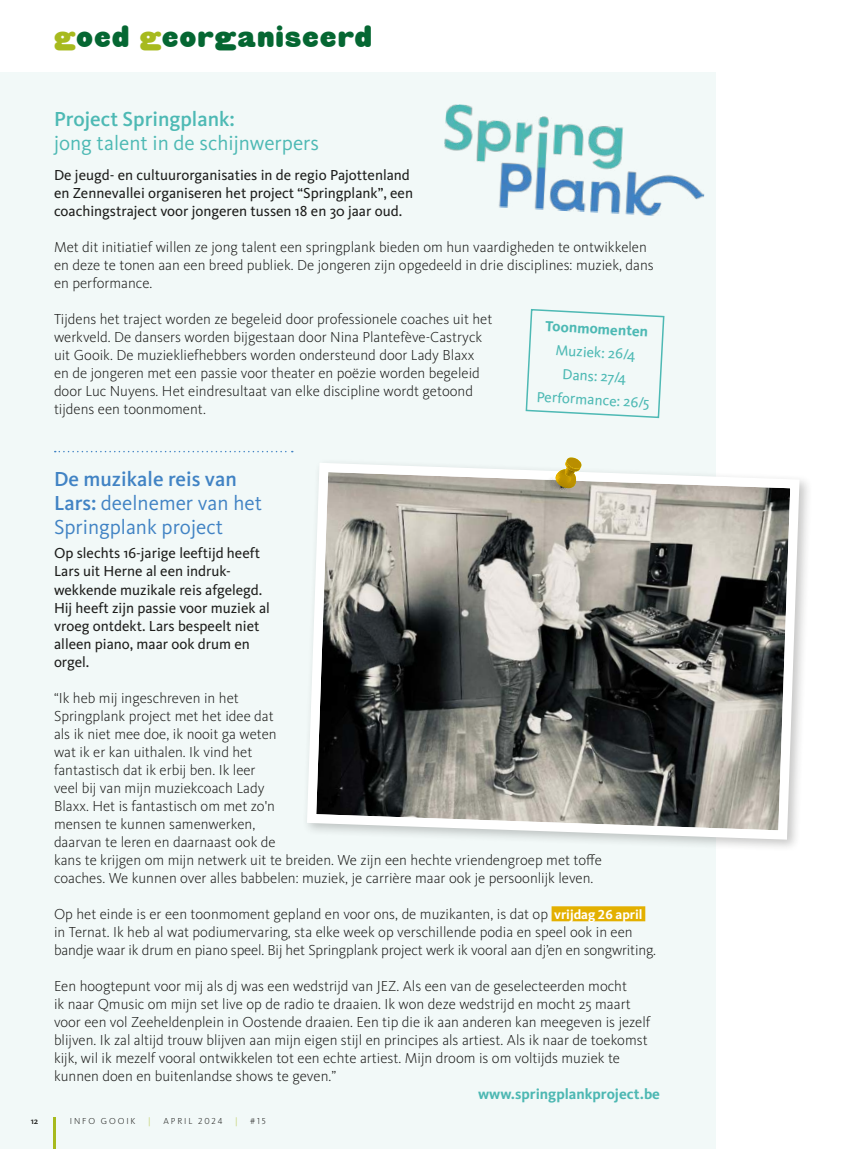
<style>
.page{position:relative;width:842px;height:1149px;background:#fff}
.page>*{position:absolute;margin:0;border:0;box-sizing:border-box;transform-origin:0 0}
.t1{font:30px "HWT Gothic Round";letter-spacing:.05em;color:#056732}
.t2{font:21px/24px "Kievit OT";color:#4183c4}
.t3{font:21px "Kievit OT";color:#4db9b4}
.t4{font:500 21px "Kievit OT";color:#4db9b4}
.t5{font:300 15px/18px "Kievit OT";color:#1d1d1b}
.t6{font:15px/18px "Kievit OT";color:#1d1d1b}
.t7{font:15px/23.5px "Kievit OT";color:#4db9b4;text-align:center}
.t8{font:700 15px "Kievit OT";color:#4eb8b3}
.t9{font:700 15px "Kievit OT";color:#4db9b4}
.t10{font:300 9px "Kievit OT";letter-spacing:.21em;color:#1d1d1b}
.t11{font:500 9px "Kievit OT";color:#1d1d1b}
.t12{font:300 9px "Kievit OT";color:#a7ba1e}
.s1{color:#a7ba1e}
.s2{font-weight:500}
.s3{font-weight:700;font-size:13.5px;color:#fff}
</style>
<div class="page">
<div style="left:0;top:72px;width:715px;height:1076px;background:#f2f9f8"></div>
<svg style="left:55px;top:450px;width:238px;height:2px"></svg>
<div style="left:552px;top:906px;width:93px;height:15px;background:#e3b000"></div>
<img style="left:444px;top:104px;width:261px;height:112px">
<div style="left:302px;top:457px;width:511px;height:395px;background:#1d1d1b;opacity:.25"></div>
<svg style="left:306px;top:458px;width:498px;height:386px;background:#8a8a86"></svg>
<svg style="left:538px;top:457px;width:44px;height:34px"></svg>
<svg style="left:525px;top:309px;width:140px;height:110px"></svg>
<hr style="left:53px;top:1116px;width:2px;height:32px;background:#a7ba1e">
<h1 class="t1" style="left:54px;top:19px;width:319px"><span class="s1">g</span>oed <span class="s1">g</span>eorganiseerd</h1>
<h2 class="t4" style="left:54px;top:106px;width:182px">Project Springplank:</h2>
<h2 class="t3" style="left:54px;top:130px;width:267px">jong talent in de schijnwerpers</h2>
<p class="t6" style="left:54px;top:166px;width:361px">De jeugd- en cultuurorganisaties in de regio Pajottenland en Zennevallei organiseren het project “Springplank”, een coachingstraject voor jongeren tussen 18 en 30 jaar oud.</p>
<p class="t5" style="left:54px;top:238px;width:601px">Met dit initiatief willen ze jong talent een springplank bieden om hun vaardigheden te ontwikkelen en deze te tonen aan een breed publiek. De jongeren zijn opgedeeld in drie disciplines: muziek, dans en performance.</p>
<p class="t5" style="left:54px;top:310px;width:440px">Tijdens het traject worden ze begeleid door professionele coaches uit het werkveld. De dansers worden bijgestaan door Nina Plantefève-Castryck uit Gooik. De muziekliefhebbers worden ondersteund door Lady Blaxx en de jongeren met een passie voor theater en poëzie worden begeleid door Luc Nuyens. Het eindresultaat van elke discipline wordt getoond tijdens een toonmoment.</p>
<p class="t9" style="left:546px;top:317px;width:104px;rotate:3deg">Toonmomenten</p>
<p class="t7" style="left:540px;top:337px;width:115px;rotate:3deg">Muziek: 26/4<br>Dans: 27/4<br>Performance: 26/5</p>
<h2 class="t2" style="left:54px;top:467px;width:210px"><span class="s2">De muzikale reis van<br>Lars:</span> deelnemer van het<br>Springplank project</h2>
<p class="t6" style="left:54px;top:544px;width:217px">Op slechts 16-jarige leeftijd heeft<br>Lars uit Herne al een indruk&shy;wekkende muzikale reis afgelegd.<br>Hij heeft zijn passie voor muziek al vroeg ontdekt. Lars bespeelt niet alleen piano, maar ook drum en orgel.</p>
<p class="t5" style="left:54px;top:688px;width:550px">“Ik heb mij ingeschreven in het<br>Springplank project met het idee dat<br>als ik niet mee doe, ik nooit ga weten<br>wat ik er kan uithalen. Ik vind het<br>fantastisch dat ik erbij ben. Ik leer<br>veel bij van mijn muziekcoach Lady<br>Blaxx. Het is fantastisch om met zo'n<br>mensen te kunnen samenwerken,<br>daarvan te leren en daarnaast ook de<br>kans te krijgen om mijn netwerk uit te breiden. We zijn een hechte vriendengroep met toffe coaches. We kunnen over alles babbelen: muziek, je carrière maar ook je persoonlijk leven.</p>
<p class="t5" style="left:54px;top:904px;width:603px">Op het einde is er een toonmoment gepland en voor ons, de muzikanten, is dat op <span class="s3">vrijdag 26 april </span>in Ternat. Ik heb al wat podiumervaring, sta elke week op verschillende podia en speel ook in een bandje waar ik drum en piano speel. Bij het Springplank project werk ik vooral aan dj’en en songwriting.</p>
<p class="t5" style="left:54px;top:976px;width:598px">Een hoogtepunt voor mij als dj was een wedstrijd van JEZ. Als een van de geselecteerden mocht<br>ik naar Qmusic om mijn set live op de radio te draaien. Ik won deze wedstrijd en mocht 25 maart voor een vol Zeeheldenplein in Oostende draaien. Een tip die ik aan anderen kan meegeven is jezelf blijven. Ik zal altijd trouw blijven aan mijn eigen stijl en principes als artiest. Als ik naar de toekomst kijk, wil ik mezelf vooral ontwikkelen tot een echte artiest. Mijn droom is om voltijds muziek te kunnen doen en buitenlandse shows te geven.”</p>
<p class="t8" style="left:478px;top:1084px;width:184px">www.springplankproject.be</p>
<p class="t11" style="left:31px;top:1114px;width:9px">12</p>
<p class="t10" style="left:70px;top:1114px;width:67px">INFO GOOIK</p>
<p class="t12" style="left:148px;top:1114px;width:4px">|</p>
<p class="t10" style="left:163px;top:1114px;width:61px">APRIL 2024</p>
<p class="t12" style="left:235px;top:1114px;width:4px">|</p>
<p class="t10" style="left:250px;top:1114px;width:17px">#15</p>
</div>
